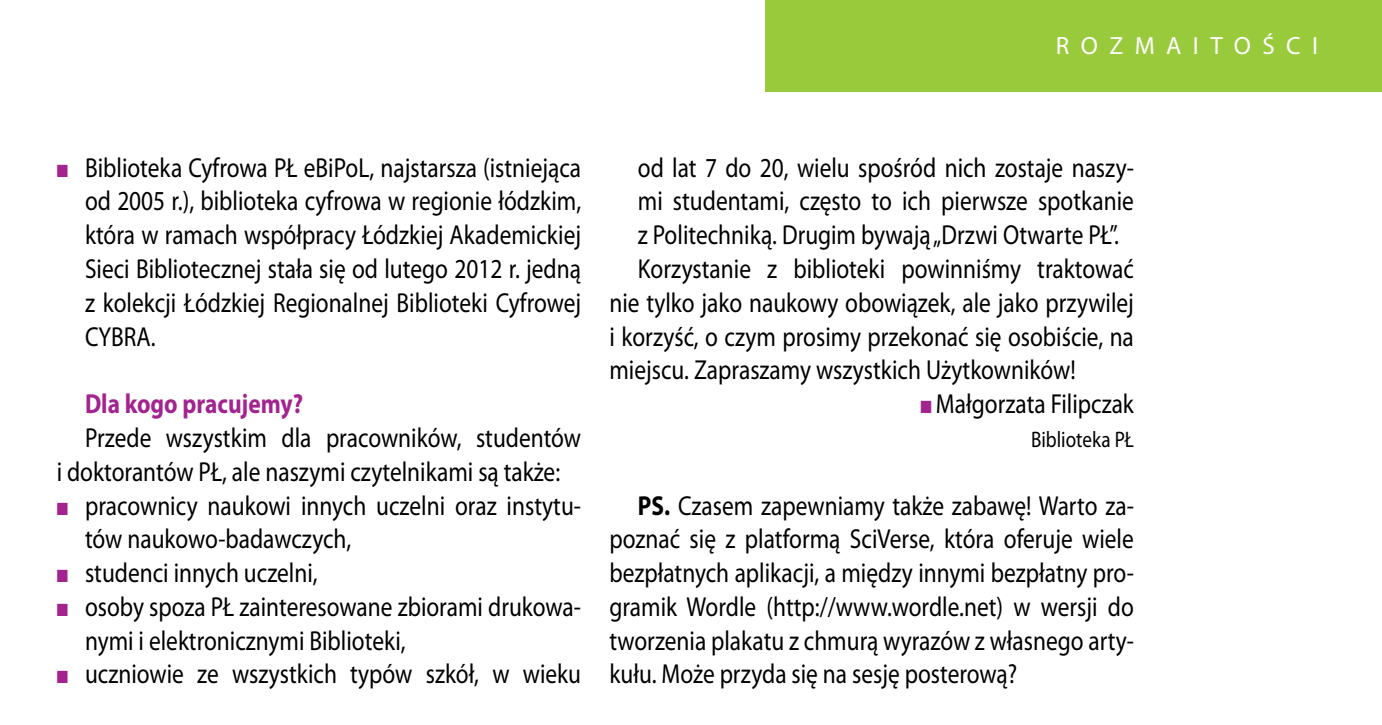
<style>
.page{position:relative;width:1382px;height:725px;background:#fff}
.page>*{position:absolute;margin:0;border:0;box-sizing:border-box;transform-origin:0 0}
.t1{font:27.5px/33.8px "Myriad Pro";color:#000;text-align:justify;scale:.85 1}
.t2{font:700 27.5px "Myriad Pro";color:#a3238f;scale:.85 1}
.t3{font:25px "Myriad Pro";letter-spacing:.46em;color:#fff}
.t4{font:22.5px "Myriad Pro";color:#000;scale:.85 1}
.s1{font-family:"Dixieland Normal";font-size:17.5px;color:#a3238f}
.s2{font-weight:700}
</style>
<div class="page">
<div style="left:765px;top:0;width:617px;height:92px;background:#99ca3c"></div>
<p class="t3" style="left:1056px;top:32px;width:264px">ROZMAITOŚCI</p>
<p class="t1" style="left:85px;top:151px;width:585px;text-indent:-28px"><span class="s1">N</span> Biblioteka Cyfrowa PŁ eBiPoL, najstarsza (istniejąca od 2005 r.), biblioteka cyfrowa w regionie łódzkim, która w ramach współpracy Łódzkiej Akademickiej Sieci Bibliotecznej stała się od lutego 2012 r. jedną z kolekcji Łódzkiej Regionalnej Biblioteki Cyfrowej CYBRA.</p>
<p class="t2" style="left:85px;top:388px;width:258px">Dla kogo pracujemy?</p>
<p class="t1" style="left:85px;top:421px;width:585px">Przede wszystkim dla pracowników, studentów</p>
<p class="t1" style="left:57px;top:455px;width:594px">i doktorantów PŁ, ale naszymi czytelnikami są także:</p>
<p class="t1" style="left:57px;top:488px;width:618px"><span class="s1">N</span> pracownicy naukowi innych uczelni oraz instytu-</p>
<p class="t1" style="left:85px;top:522px;width:315px">tów naukowo-badawczych,</p>
<p class="t1" style="left:57px;top:556px;width:309px"><span class="s1">N</span> studenci innych uczelni,</p>
<p class="t1" style="left:57px;top:590px;width:618px"><span class="s1">N</span> osoby spoza PŁ zainteresowane zbiorami drukowa-</p>
<p class="t1" style="left:85px;top:623px;width:379px">nymi i elektronicznymi Biblioteki,</p>
<p class="t1" style="left:57px;top:657px;width:618px"><span class="s1">N</span> uczniowie ze wszystkich typów szkół, w wieku</p>
<p class="t1" style="left:638px;top:151px;width:585px">od lat 7 do 20, wielu spośród nich zostaje naszy-</p>
<p class="t1" style="left:638px;top:185px;width:585px">mi studentami, często to ich pierwsze spotkanie</p>
<p class="t1" style="left:638px;top:218px;width:568px">z Politechniką. Drugim bywają „Drzwi Otwarte PŁ”.</p>
<p class="t1" style="left:638px;top:252px;width:585px">Korzystanie z biblioteki powinniśmy traktować</p>
<p class="t1" style="left:609px;top:286px;width:618px">nie tylko jako naukowy obowiązek, ale jako przywilej</p>
<p class="t1" style="left:609px;top:320px;width:618px">i korzyść, o czym prosimy przekonać się osobiście, na</p>
<p class="t1" style="left:609px;top:353px;width:550px">miejscu. Zapraszamy wszystkich Użytkowników!</p>
<p class="t1" style="left:920px;top:387px;width:253px"><span class="s1">N</span> Małgorzata Filipczak</p>
<p class="t4" style="left:1031px;top:427px;width:123px">Biblioteka PŁ</p>
<p class="t1" style="left:609px;top:488px;width:619px;text-indent:28px"><span class="s2">PS.</span> Czasem zapewniamy także zabawę! Warto za&shy;poznać się z platformą SciVerse, która oferuje wiele bezpłatnych aplikacji, a między innymi bezpłatny pro&shy;gramik Wordle (http://www.wordle.net) w wersji do tworzenia plakatu z chmurą wyrazów z własnego arty&shy;kułu. Może przyda się na sesję posterową?</p>
</div>
